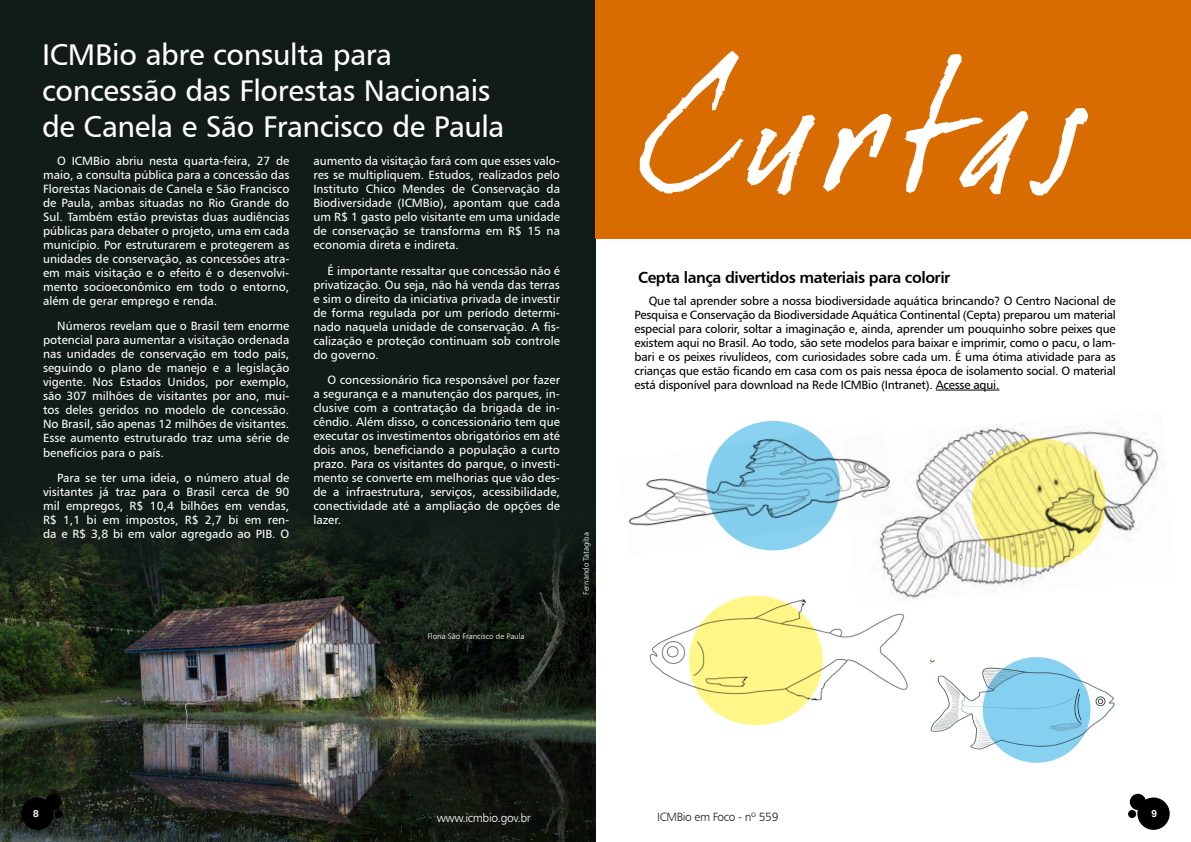
<style>
.page{position:relative;width:1191px;height:842px;background:#fff}
.page>*{position:absolute;margin:0;border:0;box-sizing:border-box;transform-origin:0 0}
.t1{font:30px/36px "Humanist 777 BT Roman B";letter-spacing:-.015em;color:#fff}
.t2{font:16px "Humanist 777 BT Bold B";letter-spacing:-.03em;color:#000}
.t3{font:12px/14px "Humanist 777 BT Roman B";color:#fff;text-align:justify}
.t4{font:12px/14px "Humanist 777 BT Roman B";letter-spacing:-.02em;color:#000;text-align:justify}
.t5{font:12px "Humanist 777 BT Light B";letter-spacing:-.03em;color:#24221f}
.t6{font:12px "Humanist 777 BT Light B";letter-spacing:-.03em;color:#fff}
.t7{font:700 10px "Liberation Sans";color:#fff}
.t8{font:8px "Humanist 777 BT Light B";color:#fff}
</style>
<div class="page">
<div style="left:0;top:0;width:595px;height:652px;background:#111c18"></div>
<img style="left:0;top:523px;width:595px;height:319px">
<div style="left:1137px;top:797px;width:32px;height:33px;background:#000;border-radius:50%"></div>
<div style="left:1129px;top:794px;width:17px;height:16px;background:#000;border-radius:50%"></div>
<div style="left:1128px;top:810px;width:8px;height:8px;background:#000;border-radius:50%"></div>
<div style="left:21px;top:797px;width:33px;height:33px;background:#000;border-radius:50%"></div>
<div style="left:45px;top:794px;width:16px;height:16px;background:#000;border-radius:50%"></div>
<div style="left:55px;top:810px;width:8px;height:8px;background:#000;border-radius:50%"></div>
<div style="left:595px;top:0;width:596px;height:238px;background:#d96c00"></div>
<svg style="left:639px;top:51px;width:449px;height:145px"></svg>
<svg style="left:982px;top:657px;width:108px;height:106px"></svg>
<hr style="left:935px;top:390px;width:64px;height:1px;background:#000">
<img style="left:629px;top:421px;width:213px;height:130px">
<img style="left:649px;top:596px;width:259px;height:122px">
<img style="left:930px;top:660px;width:185px;height:94px">
<img style="left:842px;top:426px;width:321px;height:181px">
<h1 class="t1" style="left:42px;top:36px;width:464px">ICMBio abre consulta para concessão das Florestas Nacionais de Canela e São Francisco de Paula</h1>
<p class="t3" style="left:43px;top:154px;width:248px;text-indent:14px">O ICMBio abriu nesta quarta-feira, 27 de maio, a consulta pública para a concessão das Florestas Nacionais de Canela e São Francisco de Paula, ambas situadas no Rio Grande do Sul. Também estão previstas duas audiências públicas para debater o projeto, uma em cada município. Por estruturarem e protegerem as unidades de conservação, as concessões atra&shy;em mais visitação e o efeito é o desenvolvi&shy;mento socioeconômico em todo o entorno, além de gerar emprego e renda.</p>
<p class="t3" style="left:43px;top:319px;width:248px;text-indent:14px">Números revelam que o Brasil tem enorme potencial para aumentar a visitação ordenada nas unidades de conservação em todo país, seguindo o plano de manejo e a legislação vigente. Nos Estados Unidos, por exemplo, são 307 milhões de visitantes por ano, mui&shy;tos deles geridos no modelo de concessão.<br>No Brasil, são apenas 12 milhões de visitantes.<br>Esse aumento estruturado traz uma série de benefícios para o país.</p>
<p class="t3" style="left:43px;top:470px;width:248px;text-indent:14px">Para se ter uma ideia, o número atual de visitantes já traz para o Brasil cerca de 90 mil empregos, R$ 10,4 bilhões em vendas, R$ 1,1 bi em impostos, R$ 2,7 bi em ren&shy;da e R$ 3,8 bi em valor agregado ao PIB. O</p>
<p class="t3" style="left:313px;top:154px;width:248px">aumento da visitação fará com que esses valo&shy;res se multipliquem. Estudos, realizados pelo Instituto Chico Mendes de Conservação da Biodiversidade (ICMBio), apontam que cada um R$ 1 gasto pelo visitante em uma unidade de conservação se transforma em R$ 15 na economia direta e indireta.</p>
<p class="t3" style="left:313px;top:263px;width:248px;text-indent:14px">É importante ressaltar que concessão não é privatização. Ou seja, não há venda das terras e sim o direito da iniciativa privada de investir de forma regulada por um período determi&shy;nado naquela unidade de conservação. A fis&shy;calização e proteção continuam sob controle do governo.</p>
<p class="t3" style="left:313px;top:372px;width:248px;text-indent:14px">O concessionário fica responsável por fazer a segurança e a manutenção dos parques, in&shy;clusive com a contratação da brigada de in&shy;cêndio. Além disso, o concessionário tem que executar os investimentos obrigatórios em até dois anos, beneficiando a população a curto prazo. Para os visitantes do parque, o investi&shy;mento se converte em melhorias que vão des&shy;de a infraestrutura, serviços, acessibilidade, conectividade até a ampliação de opções de lazer.</p>
<p class="t8" style="left:427px;top:631px;width:99px">Flona Sâo Francisco de Paula</p>
<p class="t8" style="left:581px;top:595px;width:64px;rotate:-90deg">Fernando Tatagiba</p>
<h2 class="t2" style="left:638px;top:267px;width:314px">Cepta lança divertidos materiais para colorir</h2>
<p class="t4" style="left:634px;top:293px;width:483px;text-indent:14px">Que tal aprender sobre a nossa biodiversidade aquática brincando? O Centro Nacional de Pesquisa e Conservação da Biodiversidade Aquática Continental (Cepta) preparou um material especial para colorir, soltar a imaginação e, ainda, aprender um pouquinho sobre peixes que existem aqui no Brasil. Ao todo, são sete modelos para baixar e imprimir, como o pacu, o lam&shy;bari e os peixes rivulídeos, com curiosidades sobre cada um. É uma ótima atividade para as crianças que estão ficando em casa com os pais nessa época de isolamento social. O material está disponível para download na Rede ICMBio (Intranet). Acesse aqui.</p>
<p class="t7" style="left:33px;top:807px;width:7px">8</p>
<p class="t7" style="left:1151px;top:807px;width:7px">9</p>
<p class="t6" style="left:437px;top:810px;width:96px">www.icmbio.gov.br</p>
<p class="t5" style="left:657px;top:810px;width:123px">ICMBio em Foco - nº 559</p>
</div>
